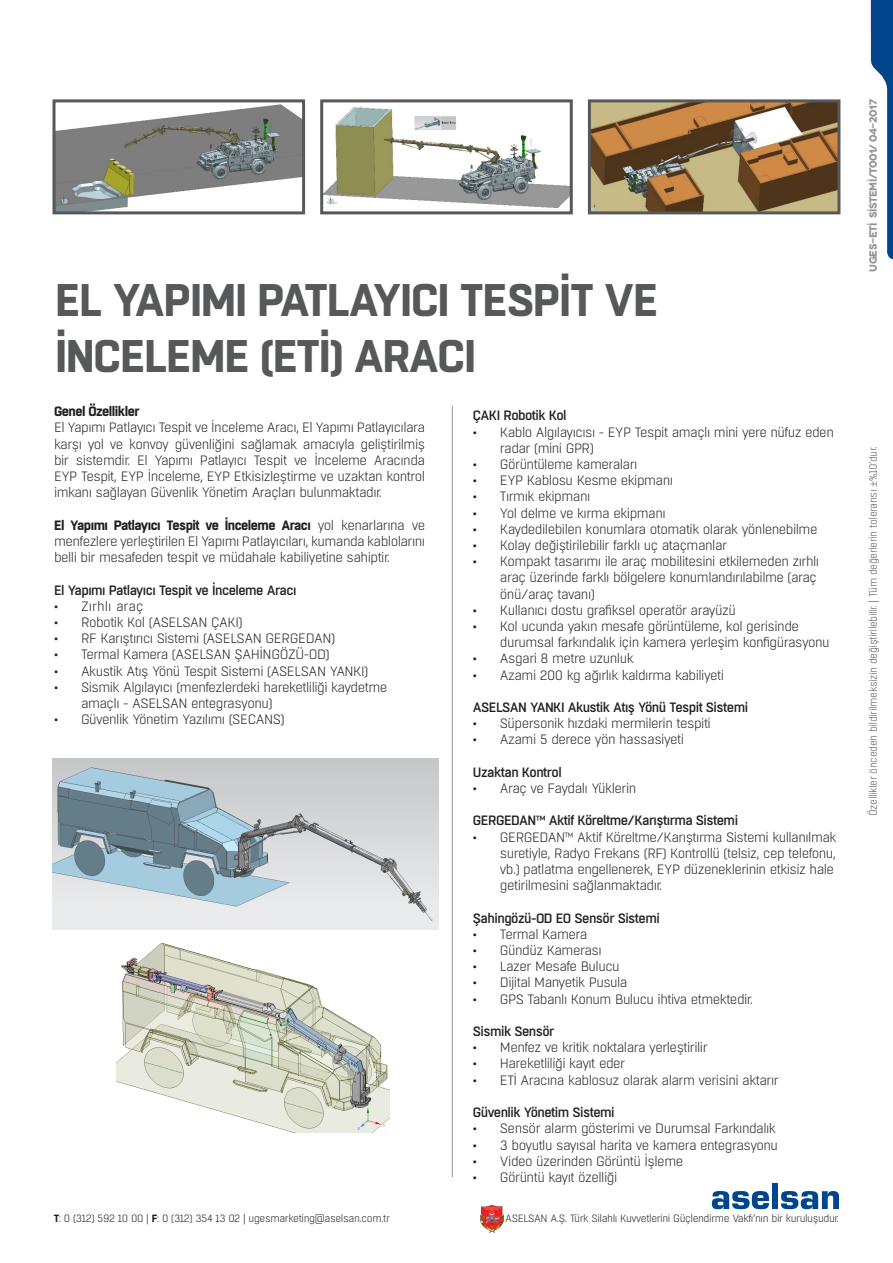
<style>
.page{position:relative;width:893px;height:1263px;background:#fff}
.page>*{position:absolute;margin:0;border:0;box-sizing:border-box;transform-origin:0 0}
.t1{font:700 45.6px/56.4px "Boxed";letter-spacing:-.03em;color:#57585a}
.t2{font:300 13.5px/16.2px "Boxed";letter-spacing:-.04em;color:#231f20}
.sda{font:500 13.5px "Boxed";letter-spacing:-.04em;color:#231f20}
.sda-2{font:700 13.5px "Boxed";letter-spacing:-.04em;color:#231f20}
.t3{font:300 13.5px "Boxed";color:#231f20}
.t4{font:300 10.5px "Boxed";letter-spacing:-.04em;color:#231f20}
.t5{font:300 10.5px "Boxed";letter-spacing:-.04em;color:#57585a}
.t6{font:700 10.5px "Novecentowide";letter-spacing:-.04em;color:#939598}
.s1{font-weight:700}
.s2{font-family:"Minion Pro";font-weight:400}
</style>
<div class="page">
<svg style="left:871px;top:0;width:22px;height:259px"></svg>
<img style="left:480px;top:1204px;width:23px;height:28px">
<svg style="left:712px;top:1191px;width:57px;height:18px"></svg>
<div style="left:772px;top:1183px;width:6px;height:26px;background:#01468c"></div>
<svg style="left:781px;top:1191px;width:58px;height:18px"></svg>
<hr style="left:452px;top:406px;width:1px;height:771px;background:#939598">
<img style="left:56px;top:104px;width:245px;height:106px">
<div style="left:52px;top:99px;width:253px;height:115px;border:3px solid #57585a"></div>
<img style="left:324px;top:107px;width:245px;height:101px">
<div style="left:320px;top:99px;width:253px;height:115px;border:3px solid #57585a"></div>
<img style="left:592px;top:103px;width:244px;height:107px">
<div style="left:588px;top:99px;width:252px;height:115px;border:3px solid #57585a"></div>
<img style="left:52px;top:759px;width:387px;height:171px">
<img style="left:117px;top:942px;width:272px;height:191px">
<p class="t1" style="left:55px;top:273px;width:605px">EL YAPIMI PATLAYICI TESPIT VE<br>İNCELEME (ETİ) ARACI</p>
<p class="sda-2" style="left:54px;top:402px;width:87px">Genel Özellikler</p>
<p class="t2" style="left:54px;top:420px;width:373px;text-align:justify">El Yapımı Patlayıcı Tespit ve İnceleme Aracı, El Yapımı Patlayıcılara karşı yol ve konvoy güvenliğini sağlamak amacıyla geliştirilmiş bir sistemdir. El Yapımı Patlayıcı Tespit ve İnceleme Aracında EYP Tespit, EYP İnceleme, EYP Etkisizleştirme ve uzaktan kontrol imkanı sağlayan Güvenlik Yönetim Araçları bulunmaktadır.</p>
<p class="t2" style="left:54px;top:517px;width:373px;text-align:justify"><span class="s1">El Yapımı Patlayıcı Tespit ve İnceleme Aracı</span> yol kenarlarına ve menfezlere yerleştirilen El Yapımı Patlayıcıları, kumanda kablolarını belli bir mesafeden tespit ve müdahale kabiliyetine sahiptir.</p>
<p class="sda" style="left:54px;top:581px;width:244px">El Yapımı Patlayıcı Tespit ve İnceleme Aracı</p>
<p class="t3" style="left:54px;top:598px;width:91px">• Zırhlı araç</p>
<p class="t2" style="left:54px;top:614px;width:190px">• Robotik Kol (ASELSAN ÇAKI)</p>
<p class="t2" style="left:54px;top:631px;width:283px">• RF Karıştırıcı Sistemi (ASELSAN GERGEDAN)</p>
<p class="t2" style="left:54px;top:647px;width:277px">• Termal Kamera (ASELSAN ŞAHI NGÖZÜ-OD)</p>
<p class="t2" style="left:54px;top:663px;width:316px">• Akustik Atış Yönü Tespit Sistemi (ASELSAN YANKI)</p>
<p class="t2" style="left:81px;top:679px;width:308px;text-indent:-27px">• Sismik Algılayıcı (menfezlerdeki hareketliliği kaydetme amaçlı - ASELSAN entegrasyonu)</p>
<p class="t2" style="left:54px;top:712px;width:232px">• Güvenlik Yönetim Yazılımı (SECANS)</p>
<p class="sda" style="left:473px;top:407px;width:95px">ÇAKI Robotik Kol</p>
<p class="t2" style="left:500px;top:424px;width:335px;text-indent:-27px">• Kablo Algılayıcısı - EYP Tespit amaçlı mini yere nüfuz eden radar (mini GPR)</p>
<p class="t2" style="left:473px;top:456px;width:166px">• Görüntüleme kameraları</p>
<p class="t2" style="left:473px;top:473px;width:202px">• EYP Kablosu Kesme ekipmanı</p>
<p class="t2" style="left:473px;top:489px;width:119px">• Tırmık ekipmanı</p>
<p class="t2" style="left:473px;top:505px;width:194px">• Yol delme ve kırma ekipmanı</p>
<p class="t2" style="left:473px;top:521px;width:346px">• Kaydedilebilen konumlara otomatik olarak yönlenebilme</p>
<p class="t2" style="left:473px;top:537px;width:256px">• Kolay değiştirilebilir farklı uç ataçmanlar</p>
<p class="t2" style="left:500px;top:554px;width:321px;text-indent:-27px">• Kompakt tasarımı ile araç mobilitesini etkilemeden zırhlı araç üzerinde farklı bölgelere konumlandırılabilme (araç önü/araç tavanı)</p>
<p class="t2" style="left:473px;top:602px;width:264px">• Kullanıcı dostu grafiksel operatör arayüzü</p>
<p class="t2" style="left:500px;top:618px;width:331px;text-indent:-27px">• Kol ucunda yakın mesafe görüntüleme, kol gerisinde durumsal farkındalık için kamera yerleşim konfigürasyonu</p>
<p class="t2" style="left:473px;top:651px;width:162px">• Asgari 8 metre uzunluk</p>
<p class="t2" style="left:473px;top:667px;width:253px">• Azami 200 kg ağırlık kaldırma kabiliyeti</p>
<p class="sda" style="left:473px;top:699px;width:277px">ASELSAN YANKI Akustik Atış Yönü Tespit Sistemi</p>
<p class="t2" style="left:473px;top:716px;width:239px">• Süpersonik hızdaki mermilerin tespiti</p>
<p class="t2" style="left:473px;top:732px;width:213px">• Azami 5 derece yön hassasiyeti</p>
<p class="sda" style="left:473px;top:763px;width:90px">Uzaktan Kontrol</p>
<p class="t2" style="left:473px;top:780px;width:165px">• Araç ve Faydalı Yüklerin</p>
<p class="sda" style="left:473px;top:812px;width:267px">GERGEDAN™ Aktif Köreltme/Karıştırma Sistemi</p>
<p class="t2" style="left:500px;top:829px;width:338px;text-indent:-27px">• GERGEDAN™ Aktif Köreltme/Karıştırma Sistemi kullanılmak suretiyle, Radyo Frekans (RF) Kontrollü (telsiz, cep telefonu, vb.) patlatma engellenerek, EYP düzeneklerinin etkisiz hale getirilmesini sağlanmaktadır.</p>
<p class="sda" style="left:473px;top:909px;width:188px">Şahingözü-OD EO Sensör Sistemi</p>
<p class="t2" style="left:473px;top:926px;width:116px">• Termal Kamera</p>
<p class="t2" style="left:473px;top:942px;width:130px">• Gündüz Kamerası</p>
<p class="t2" style="left:473px;top:959px;width:148px">• Lazer Mesafe Bulucu</p>
<p class="t2" style="left:473px;top:975px;width:156px">• Dijital Manyetik Pusula</p>
<p class="t2" style="left:473px;top:991px;width:281px">• GPS Tabanlı Konum Bulucu ihtiva etmektedir.</p>
<p class="sda" style="left:473px;top:1023px;width:83px">Sismik Sensör</p>
<p class="t2" style="left:473px;top:1040px;width:236px">• Menfez ve kritik noktalara yerleştirilir</p>
<p class="t2" style="left:473px;top:1056px;width:154px">• Hareketliliği kayıt eder</p>
<p class="t2" style="left:473px;top:1072px;width:307px">• ETİ Aracına kablosuz olarak alarm verisini aktarır</p>
<p class="sda" style="left:473px;top:1104px;width:143px">Güvenlik Yönetim Sistemi</p>
<p class="t2" style="left:473px;top:1121px;width:304px">• Sensör alarm gösterimi ve Durumsal Farkındalık</p>
<p class="t2" style="left:473px;top:1137px;width:307px">• 3 boyutlu sayısal harita ve kamera entegrasyonu</p>
<p class="t2" style="left:473px;top:1153px;width:212px">• Video üzerinden Görüntü İşleme</p>
<p class="t2" style="left:473px;top:1169px;width:146px">• Görüntü kayıt özelliği</p>
<p class="t4" style="left:54px;top:1212px;width:338px"><span class="s1">T</span>: 0 (312) 592 10 00 | <span class="s1">F</span>: 0 (312) 354 13 02 | ugesmarketing@aselsan.com.tr</p>
<p class="t4" style="left:505px;top:1212px;width:335px">ASELSAN A.Ş. Türk Silahlı Kuvvetlerini Güçlendirme Vakfı’nın bir kuruluşudur.</p>
<p class="t6" style="left:866px;top:272px;width:174px;rotate:-90deg">UGES-ETİ SİSTEMİ/t001/ 04-2017</p>
<p class="t5" style="left:867px;top:816px;width:371px;rotate:-90deg">Özellikler önceden bildirilmeksizin değiştirilebilir. | Tüm değerlerin toleransı <span class="s2">±</span>%10’dur.</p>
</div>
